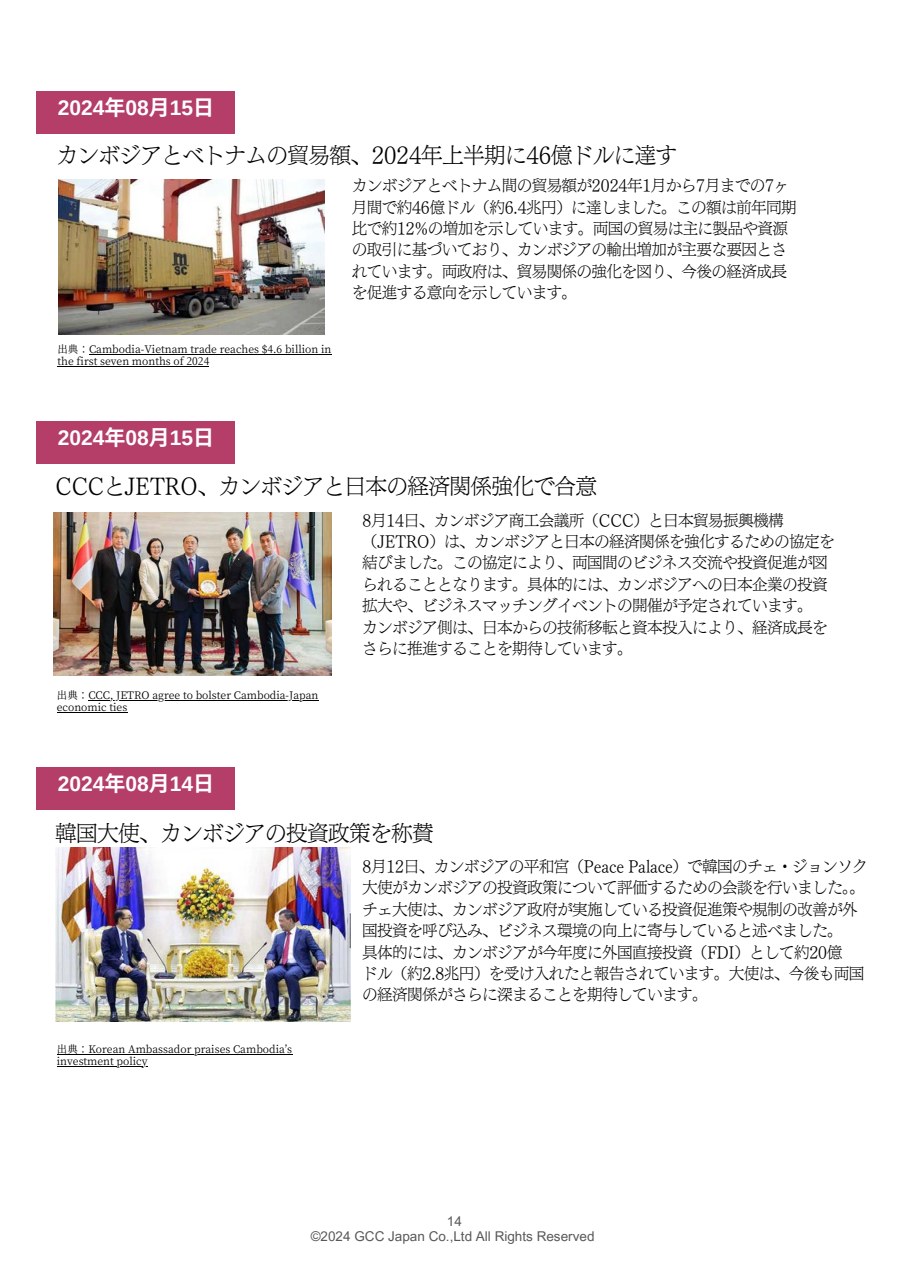
<style>
.page{position:relative;width:909px;height:1262px;background:#fff}
.page>*{position:absolute;margin:0;border:0;box-sizing:border-box;transform-origin:0 0}
.t1{font:21px "Canva Tsuku News Min Pr 6 N L";color:#000}
.t2{font:700 21px "Arimo";color:#fff}
.t3{font:15px/21.3px "Canva Tsuku News Min Pr 6 N L";color:#000}
.t4{font:13.5px "Arial MT Pro";color:#585858}
.t5{font:10.5px/12.3px "Gen Ryu Min TW R";color:#000}
.s1{font-family:"Noto Sans CJ Ksc"}
</style>
<div class="page">
<div style="left:37px;top:767px;width:198px;height:42px;background:#b53e69"></div>
<img style="left:56px;top:847px;width:294px;height:174px">
<hr style="left:57px;top:1053px;width:235px;height:1px;background:#000">
<hr style="left:57px;top:1065px;width:91px;height:1px;background:#000">
<div style="left:37px;top:421px;width:198px;height:43px;background:#b53e69"></div>
<img style="left:54px;top:512px;width:278px;height:163px">
<hr style="left:88px;top:699px;width:231px;height:1px;background:#000">
<hr style="left:57px;top:712px;width:70px;height:1px;background:#000">
<div style="left:37px;top:91px;width:198px;height:43px;background:#b53e69"></div>
<img style="left:59px;top:179px;width:265px;height:155px">
<hr style="left:89px;top:354px;width:242px;height:1px;background:#000">
<hr style="left:57px;top:366px;width:152px;height:1px;background:#000">
<p class="t2" style="left:58px;top:96px;width:151px">2024<span class="s1">年</span>08<span class="s1">月</span> 15<span class="s1">日</span></p>
<h1 class="t1" style="left:57px;top:145px;width:622px">カンボジアとベトナムの貿易額、2024年上半期に46億ドルに達す</h1>
<p class="t5" style="left:57px;top:343px;width:275px">出典：Cambodia-Vietnam trade reaches $4.6 billion in the first seven months of 2024</p>
<h6 class="t3" style="left:352px;top:175px;width:446px">カンボジアとベトナム間の貿易額が2024年1月から7月までの7ヶ月間で約46億ドル（約6.4兆円）に達しました。この額は前年同期比で約12%の増加を示しています。両国の貿易は主に製品や資源の取引に基づいており、カンボジアの輸出増加が主要な要因とされています。両政府は、貿易関係の強化を図り、今後の経済成長を促進する意向を示しています。</h6>
<h4 class="t2" style="left:58px;top:425px;width:151px">2024<span class="s1">年</span>08<span class="s1">月</span> 15<span class="s1">日</span></h4>
<h3 class="t1" style="left:56px;top:475px;width:543px">CCCとJETRO、カンボジアと日本の経済関係強化で合意</h3>
<p class="t5" style="left:57px;top:688px;width:263px">出典：CCC, JETRO agree to bolster Cambodia-Japan</p>
<h5 class="t5" style="left:57px;top:701px;width:72px">economic ties</h5>
<h2 class="t2" style="left:58px;top:771px;width:151px">2024<span class="s1">年</span>08<span class="s1">月</span> 14<span class="s1">日</span></h2>
<h2 class="t3" style="left:363px;top:509px;width:473px">8月 14日、カンボジア商工会議所（CCC）と日本貿易振興機構（JETRO）は、カンボジアと日本の経済関係を強化するための協定を結びました。この協定により、両国間のビジネス交流や投資促進が図られることとなります。具体的には、カンボジアへの日本企業の投資拡大や、ビジネスマッチングイベントの開催が予定されています。<br>カンボジア側は、日本からの技術移転と資本投入により、経済成長をさらに推進することを期待しています。</h2>
<h2 class="t1" style="left:56px;top:822px;width:379px">韓国大使、カンボジアの投資政策を称賛</h2>
<h1 class="t5" style="left:57px;top:1042px;width:237px">出典：Korean Ambassador praises Cambodia’s</h1>
<p class="t5" style="left:57px;top:1054px;width:92px">investment policy</p>
<p class="t3" style="left:363px;top:855px;width:507px">8月 12日、カンボジアの平和宮（Peace Palace）で韓国のチェ・ジョンソク大使がカンボジアの投資政策について評価するための会談を行いました。。チェ大使は、カンボジア政府が実施している投資促進策や規制の改善が外国投資を呼び込み、ビジネス環境の向上に寄与していると述べました。<br>具体的には、カンボジアが今年度に外国直接投資（FDI）として約20億<br>ドル（約2.8兆円）を受け入れたと報告されています。大使は、今後も両国の経済関係がさらに深まることを期待しています。</p>
<h5 class="t4" style="left:447px;top:1215px;width:17px">14</h5>
<p class="t4" style="left:311px;top:1231px;width:285px">©️2024 GCC Japan Co.,Ltd All Rights Reserved</p>
</div>
